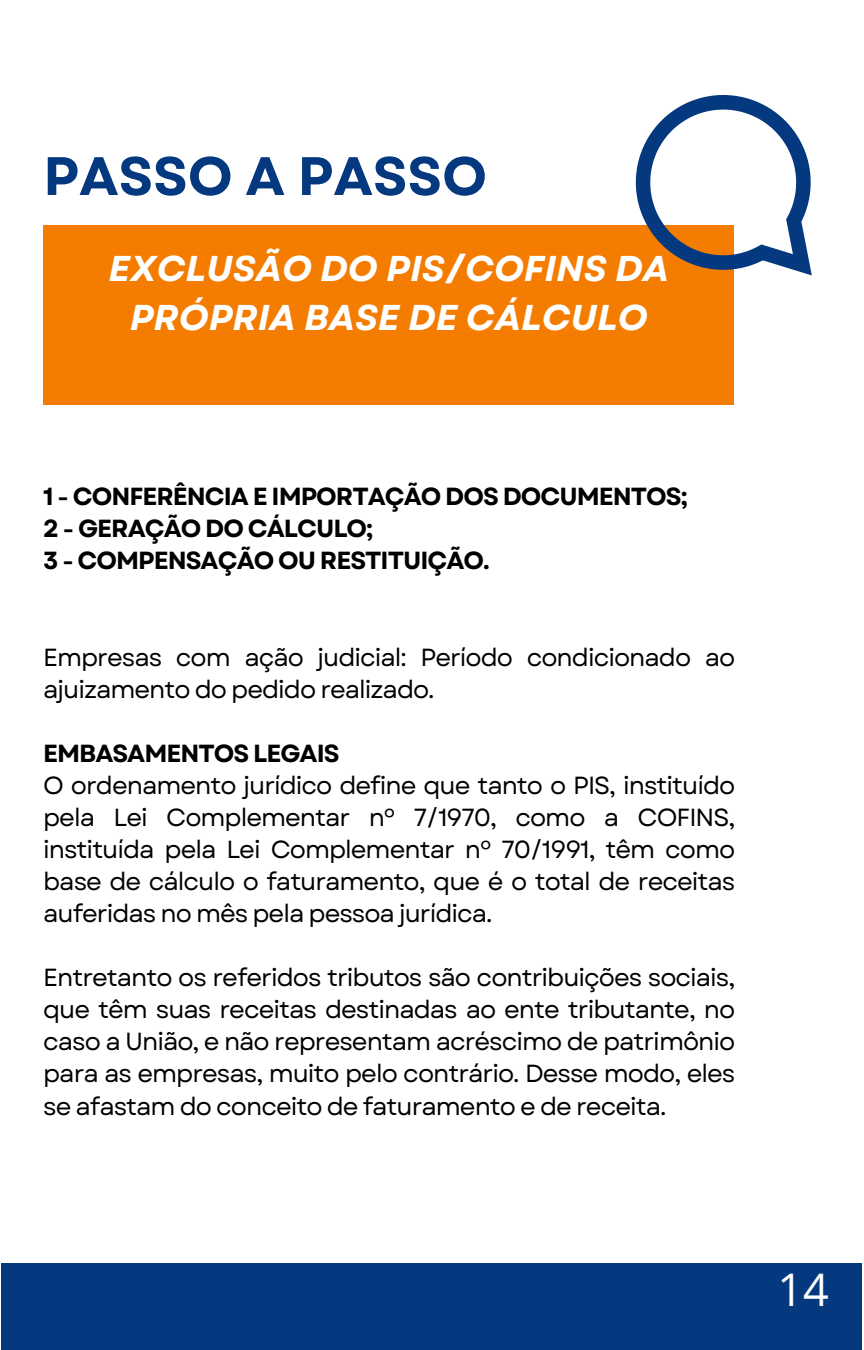
<style>
.page{position:relative;width:864px;height:1350px;background:#fff}
.page>*{position:absolute;margin:0;border:0;box-sizing:border-box;transform-origin:0 0}
.t1{font:700 54px "Garet";color:#043980}
.t2{font:45px "Open Sans";color:#fff}
.t3{font:italic 700 35.77px/49.1px "Garet";color:#fff;text-align:center}
.t4{font:24.75px/31.9px "Garet";letter-spacing:-.04em;color:#000;text-align:justify}
.t5{font:700 24.75px/31.9px "Garet";letter-spacing:-.04em;color:#000}
</style>
<div class="page">
<div style="left:2px;top:1264px;width:860px;height:86px;background:#043980"></div>
<div style="left:43px;top:225px;width:691px;height:180px;background:#f47c00"></div>
<svg style="left:636px;top:95px;width:176px;height:180px"></svg>
<h1 class="t1" style="left:43px;top:137px;width:445px">PASSO A PASSO</h1>
<p class="t3" style="left:109px;top:244px;width:562px">EXCLUSÃO DO PIS/COFINS DA<br>PRÓPRIA BASE DE CÁLCULO</p>
<h3 class="t5" style="left:43px;top:481px;width:646px">1 - CONFERÊNCIA E IMPORTAÇÃO DOS DOCUMENTOS;<br>2 - GERAÇÃO DO CÁLCULO;<br>3 - COMPENSAÇÃO OU RESTITUIÇÃO.</h3>
<h4 class="t4" style="left:43px;top:641px;width:694px">Empresas com ação judicial: Período condicionado ao ajuizamento do pedido realizado.</h4>
<p class="t5" style="left:43px;top:737px;width:298px">EMBASAMENTOS LEGAIS</p>
<p class="t4" style="left:43px;top:769px;width:694px">O ordenamento jurídico define que tanto o PIS, instituído pela Lei Complementar nº 7/1970, como a COFINS, instituída pela Lei Complementar nº 70/1991, têm como base de cálculo o faturamento, que é o total de receitas auferidas no mês pela pessoa jurídica.</p>
<p class="t4" style="left:43px;top:962px;width:694px">Entretanto os referidos tributos são contribuições sociais, que têm suas receitas destinadas ao ente tributante, no caso a União, e não representam acréscimo de patrimônio para as empresas, muito pelo contrário. Desse modo, eles se afastam do conceito de faturamento e de receita.</p>
<h2 class="t2" style="left:778px;top:1258px;width:53px">14</h2>
</div>
